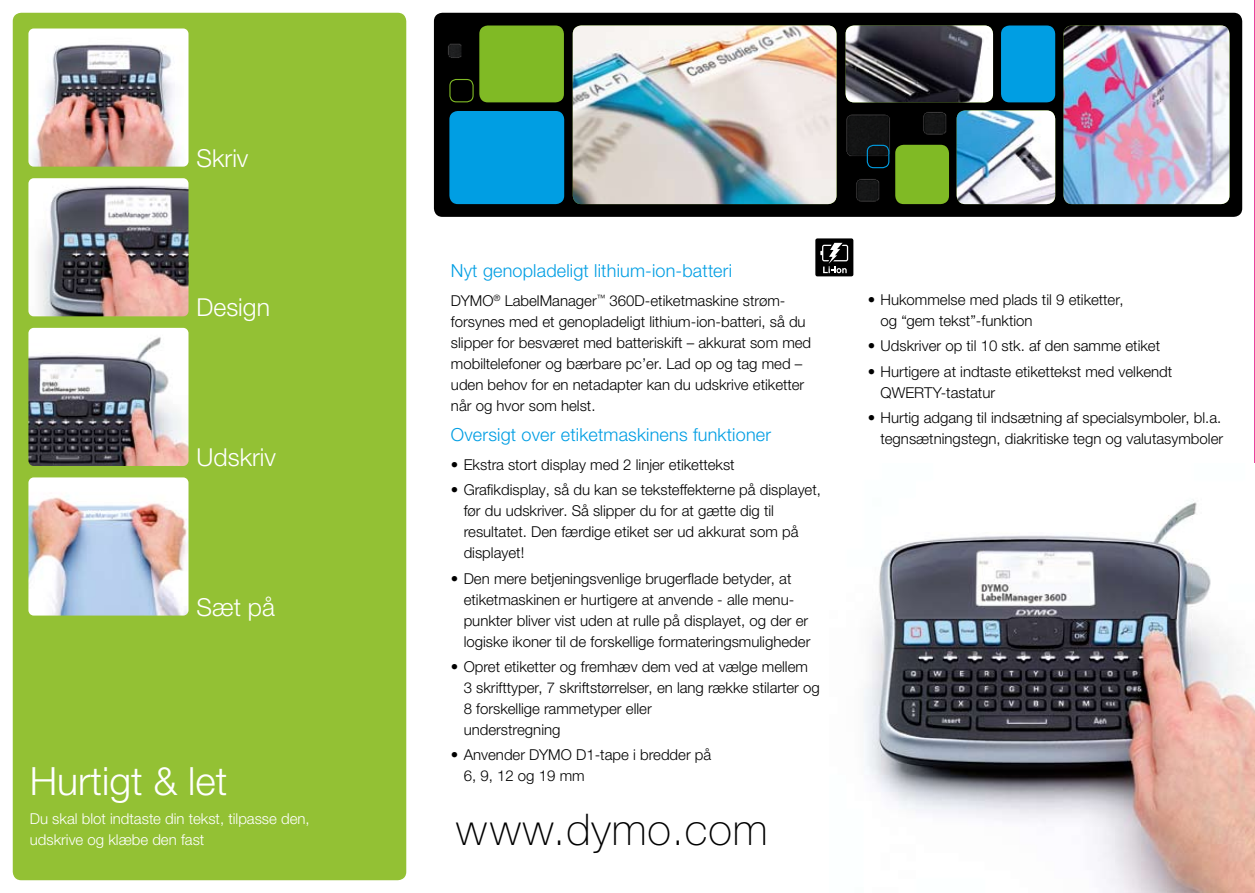
<style>
.page{position:relative;width:1255px;height:893px;background:#fff}
.page>*{position:absolute;margin:0;border:0;box-sizing:border-box;transform-origin:0 0}
.t1{font:100 43.8px "Helvetica Neue LTW1 G";letter-spacing:.02em;color:#000}
.t2{font:300 39px "Helvetica Neue LTW1 G";color:#fff}
.t3{font:300 24.75px "Helvetica Neue LTW1 G";color:#fff}
.t4{font:300 18px "Helvetica Neue LTW1 G";letter-spacing:.01em;color:#009ee3}
.t5{font:300 15px/21px "Helvetica Neue LTW1 G";color:#000}
.t6{font:300 15px/21px "Helvetica Neue LTW1 G";color:#fff}
</style>
<div class="page">
<div style="left:13px;top:13px;width:393px;height:867px;background:#93c134;border-radius:9px"></div>
<div style="left:434px;top:13px;width:808px;height:204px;background:#000;border-radius:9px"></div>
<img style="left:448px;top:43px;width:14px;height:15px">
<hr style="left:1254px;top:0;width:1px;height:893px;background:#e5007d">
<img style="left:28px;top:477px;width:160px;height:139px">
<div style="left:479px;top:26px;width:85px;height:76px;background:#80ba25;border-radius:9px"></div>
<div style="left:449px;top:111px;width:115px;height:93px;background:#009ee3;border-radius:9px"></div>
<div style="left:449px;top:79px;width:24px;height:23px;border:1px solid #80ba25;border-radius:6px"></div>
<img style="left:845px;top:26px;width:148px;height:76px">
<div style="left:1001px;top:26px;width:54px;height:76px;background:#009ee3;border-radius:9px"></div>
<img style="left:956px;top:110px;width:99px;height:94px">
<img style="left:1063px;top:26px;width:166px;height:178px">
<div style="left:895px;top:145px;width:54px;height:59px;background:#80ba25;border-radius:9px"></div>
<img style="left:846px;top:114px;width:44px;height:48px">
<img style="left:856px;top:179px;width:24px;height:23px">
<img style="left:923px;top:112px;width:24px;height:23px">
<div style="left:866px;top:145px;width:23px;height:23px;border:1px solid #009ee3;border-radius:6px"></div>
<img style="left:572px;top:26px;width:264px;height:178px">
<div style="left:815px;top:238px;width:38px;height:38px;background:#000;border-radius:2px"></div>
<svg style="left:820px;top:243px;width:28px;height:30px"></svg>
<img style="left:864px;top:502px;width:390px;height:391px">
<img style="left:28px;top:29px;width:160px;height:138px">
<img style="left:28px;top:178px;width:160px;height:138px">
<img style="left:28px;top:328px;width:160px;height:138px">
<h3 class="t3" style="left:196px;top:143px;width:53px">Skriv</h3>
<h3 class="t3" style="left:196px;top:292px;width:75px">Design</h3>
<h3 class="t3" style="left:196px;top:442px;width:81px">Udskriv</h3>
<h3 class="t3" style="left:196px;top:592px;width:80px">Sæt på</h3>
<h2 class="t2" style="left:30px;top:757px;width:199px">Hurtigt &amp; let</h2>
<p class="t6" style="left:30px;top:808px;width:281px">Du skal blot indtaste din tekst, tilpasse den, udskrive og klæbe den fast</p>
<p class="t4" style="left:451px;top:259px;width:282px">Nyt genopladeligt lithium-ion-batteri</p>
<p class="t5" style="left:451px;top:290px;width:362px">DYMO<sup>®</sup> LabelManager<sup>™</sup> 360D-etiketmaskine strøm&shy;forsynes med et genopladeligt lithium-ion-batteri, så du slipper for besværet med batteriskift – akkurat som med mobiltelefoner og bærbare pc’er. Lad op og tag med – uden behov for en netadapter kan du udskrive etiketter når og hvor som helst.</p>
<p class="t4" style="left:451px;top:423px;width:321px">Oversigt over etiketmaskinens funktioner</p>
<p class="t5" style="left:451px;top:454px;width:285px">• Ekstra stort display med 2 linjer etikettekst</p>
<p class="t5" style="left:463px;top:479px;width:359px;text-indent:-13px">• Grafikdisplay, så du kan se teksteffekterne på displayet, før du udskriver. Så slipper du for at gætte dig til resultatet. Den færdige etiket ser ud akkurat som på displayet!</p>
<p class="t5" style="left:463px;top:568px;width:348px;text-indent:-13px">• Den mere betjeningsvenlige brugerflade betyder, at etiketmaskinen er hurtigere at anvende - alle menu&shy;punkter bliver vist uden at rulle på displayet, og der er logiske ikoner til de forskellige formateringsmuligheder</p>
<p class="t5" style="left:463px;top:656px;width:357px;text-indent:-13px">• Opret etiketter og fremhæv dem ved at vælge mellem 3 skrifttyper, 7 skriftstørrelser, en lang række stilarter og 8 forskellige rammetyper eller<br>understregning</p>
<p class="t5" style="left:463px;top:744px;width:249px;text-indent:-13px">• Anvender DYMO D1-tape i bredder på<br>6, 9, 12 og 19 mm</p>
<h1 class="t1" style="left:456px;top:804px;width:313px">www.dymo.com</h1>
<p class="t5" style="left:880px;top:289px;width:244px;text-indent:-13px">• Hukommelse med plads til 9 etiketter, og “gem tekst”-funktion</p>
<p class="t5" style="left:867px;top:336px;width:294px">• Udskriver op til 10 stk. af den samme etiket</p>
<p class="t5" style="left:880px;top:361px;width:293px;text-indent:-13px">• Hurtigere at indtaste etikettekst med velkendt<br>QWERTY-tastatur</p>
<p class="t5" style="left:867px;top:407px;width:357px;text-align:right">• Hurtig adgang til indsætning af specialsymboler, bl.a. tegnsætningstegn, diakritiske tegn og valutasymboler</p>
</div>
